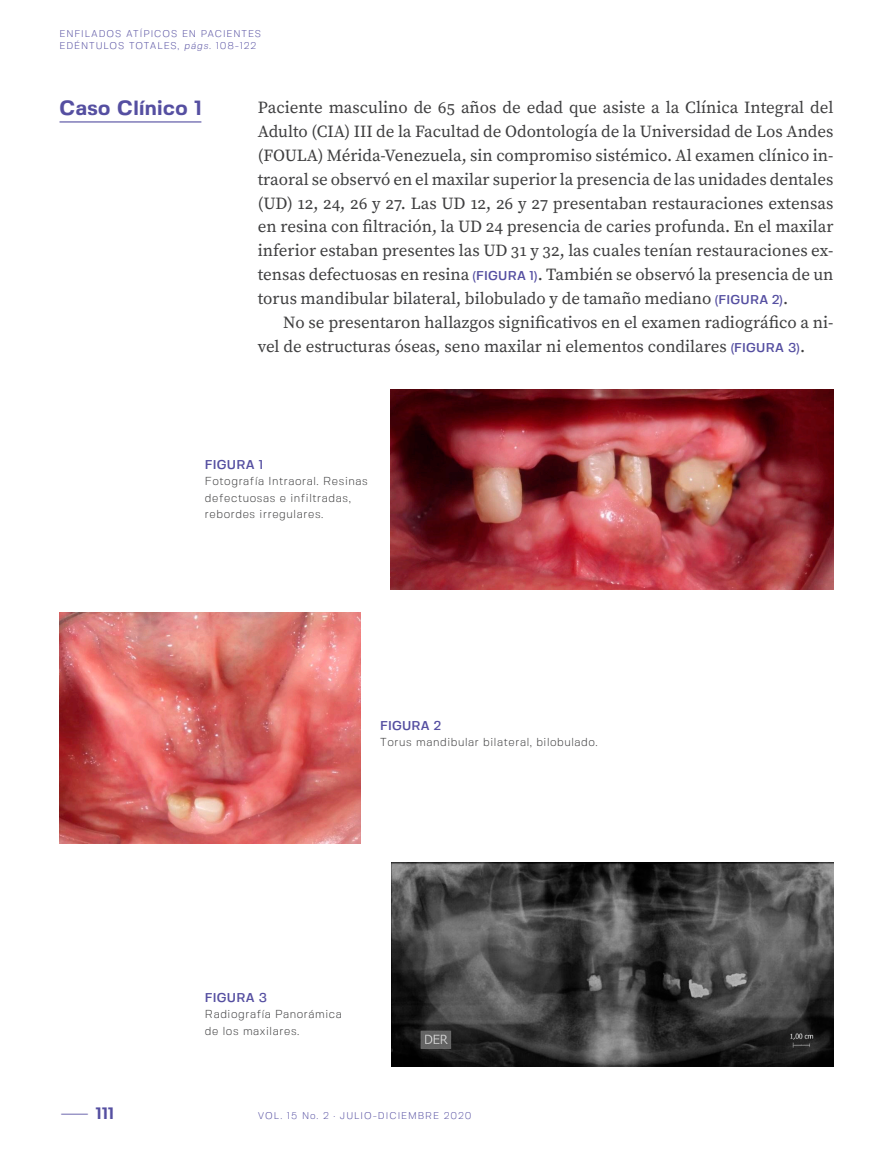
<style>
.page{position:relative;width:893px;height:1149px;background:#fff}
.page>*{position:absolute;margin:0;border:0;box-sizing:border-box;transform-origin:0 0}
.t1{font:700 20.55px "Fivo Sans";letter-spacing:.02em;color:#554fa1}
.t2{font:16.95px/23.9px "Source Serif Pro";color:#3e3e3f;text-align:justify}
.t3{font:700 16.5px "Fivo Sans";color:#554fa1}
.t4{font:500 12.75px "Fivo Sans";letter-spacing:.02em;color:#554fa1}
.t5{font:300 11.55px/16.5px "Fivo Sans";letter-spacing:.05em;color:#3e3e3f}
.t6{font:300 9.75px/12px "Fivo Sans";letter-spacing:.1em;color:#554fa1}
.s1{font-style:italic}
.s2{font-family:"Fivo Sans";font-weight:500;font-size:12.75px;color:#554fa1}
.s3{font-weight:300;font-size:18px}
</style>
<div class="page">
<img style="left:391px;top:389px;width:442px;height:200px">
<img style="left:60px;top:612px;width:301px;height:231px">
<img style="left:391px;top:862px;width:442px;height:204px">
<hr style="left:60px;top:121px;width:141px;height:1px;background:#554fa1">
<p class="t6" style="left:60px;top:28px;width:203px">ENFILADOS ATÍPICOS EN PACIENTES<br>EDÉNTULOS TOTALES, <span class="s1">págs.</span> 108-122</p>
<p class="t1" style="left:60px;top:96px;width:144px">Caso Clínico 1</p>
<p class="t2" style="left:258px;top:96px;width:577px">Paciente masculino de 65 años de edad que asiste a la Clínica Integral del Adulto (CIA) III de la Facultad de Odontología de la Universidad de Los Andes (FOULA) Mérida-Venezuela, sin compromiso sistémico. Al examen clínico in&shy;traoral se observó en el maxilar superior la presencia de las unidades dentales (UD) 12, 24, 26 y 27. Las UD 12, 26 y 27 presentaban restauraciones extensas en resina con filtración, la UD 24 presencia de caries profunda. En el maxilar inferior estaban presentes las UD 31 y 32, las cuales tenían restauraciones ex&shy;tensas defectuosas en resina <span class="s2">(FIGURA 1)</span>. También se observó la presencia de un torus mandibular bilateral, bilobulado y de tamaño mediano <span class="s2">(FIGURA 2)</span>.</p>
<p class="t2" style="left:258px;top:311px;width:577px;text-indent:26px">No se presentaron hallazgos significativos en el examen radiográfico a ni&shy;vel de estructuras óseas, seno maxilar ni elementos condilares <span class="s2">(FIGURA 3)</span>.</p>
<p class="t4" style="left:205px;top:456px;width:60px">FIGURA 1</p>
<p class="t5" style="left:205px;top:472px;width:164px">Fotografía Intraoral. Resinas defectuosas e infiltradas, rebordes irregulares.</p>
<p class="t4" style="left:380px;top:717px;width:63px">FIGURA 2</p>
<p class="t5" style="left:380px;top:733px;width:219px">Torus mandibular bilateral, bilobulado.</p>
<p class="t4" style="left:205px;top:988px;width:64px">FIGURA 3</p>
<p class="t5" style="left:205px;top:1005px;width:138px">Radiografía Panorámica de los maxilares.</p>
<p class="t3" style="left:60px;top:1102px;width:56px"><span class="s3">—</span> 111</p>
<p class="t6" style="left:258px;top:1109px;width:215px">VOL. 15 No. 2 · JULIO-DICIEMBRE 2020</p>
</div>
